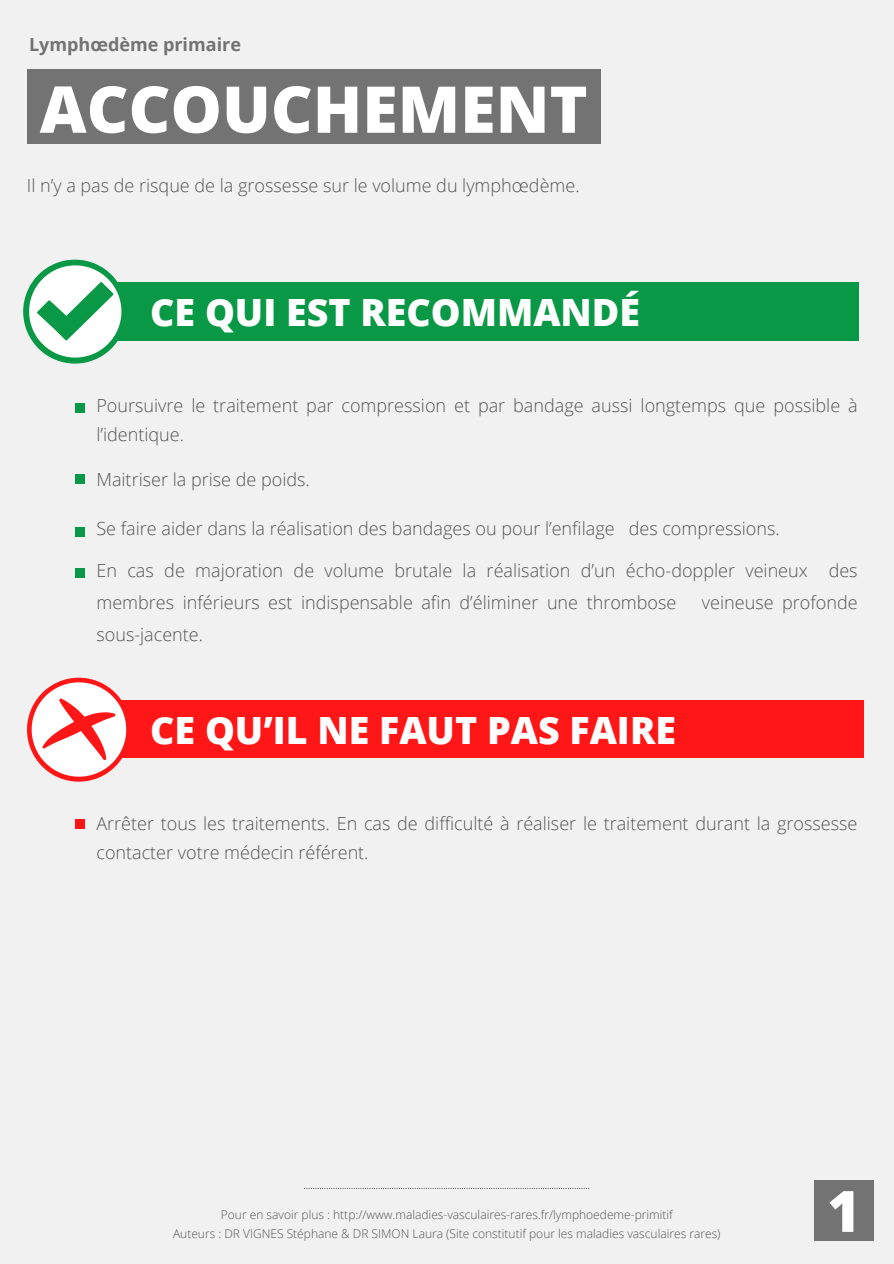
<style>
.page{position:relative;width:894px;height:1264px;background:#fff}
.page>*{position:absolute;margin:0;border:0;box-sizing:border-box;transform-origin:0 0}
.t1{font:800 64.5px "Open Sans";color:#fff}
.t2{font:800 57px "Open Sans";color:#fff}
.t3{font:800 37.5px "Open Sans";color:#fff}
.t4{font:300 18px/28.3px "Open Sans";color:#545454}
.t5{font:700 18px "Open Sans";color:#737373}
.t6{font:300 12px "Open Sans";color:#545454}
</style>
<div class="page">
<div style="left:0;top:0;width:893px;height:1263px;background:#f1f1f1"></div>
<div style="left:27px;top:69px;width:573px;height:75px;background:#737373"></div>
<div style="left:75px;top:403px;width:9px;height:9px;background:#099946"></div>
<div style="left:75px;top:475px;width:9px;height:9px;background:#099946"></div>
<div style="left:75px;top:527px;width:9px;height:9px;background:#099946"></div>
<div style="left:75px;top:568px;width:9px;height:9px;background:#099946"></div>
<div style="left:75px;top:819px;width:9px;height:9px;background:#ff1616"></div>
<div style="left:89px;top:282px;width:769px;height:58px;background:#099946"></div>
<svg style="left:23px;top:260px;width:104px;height:103px"></svg>
<div style="left:94px;top:700px;width:769px;height:58px;background:#ff1616"></div>
<svg style="left:27px;top:677px;width:100px;height:104px"></svg>
<div style="left:813px;top:1180px;width:60px;height:60px;background:#737373"></div>
<p class="t5" style="left:29px;top:32px;width:213px">Lymphœdème primaire</p>
<p class="t1" style="left:40px;top:64px;width:549px">ACCOUCHEMENT</p>
<p class="t4" style="left:27px;top:171px;width:554px">Il n’y a pas de risque de la grossesse sur le volume du lymphœdème.</p>
<p class="t3" style="left:150px;top:286px;width:491px">CE QUI EST RECOMMANDÉ</p>
<p class="t4" style="left:96px;top:391px;width:762px">Poursuivre le traitement par compression et par bandage aussi longtemps que possible à l’identique.</p>
<p class="t4" style="left:96px;top:465px;width:215px">Maitriser la prise de poids.</p>
<p class="t4" style="left:96px;top:514px;width:684px">Se faire aider dans la réalisation des bandages ou pour l’enfilage des compressions.</p>
<p class="t4" style="left:96px;top:554px;width:762px;line-height:32.1px">En cas de majoration de volume brutale la réalisation d’un écho-doppler veineux des membres inférieurs est indispensable afin d’éliminer une thrombose</p>
<p class="t4" style="left:701px;top:588px;width:157px">veineuse profonde</p>
<p class="t4" style="left:96px;top:620px;width:108px">sous-jacente.</p>
<p class="t3" style="left:150px;top:704px;width:527px">CE QU’IL NE FAUT PAS FAIRE</p>
<p class="t4" style="left:96px;top:808px;width:762px;line-height:29.2px">Arrêter tous les traitements. En cas de difficulté à réaliser le traitement durant la grossesse contacter votre médecin référent.</p>
<p class="t6" style="left:221px;top:1206px;width:453px">Pour en savoir plus : http://www.maladies-vasculaires-rares.fr/lymphoedeme-primitif</p>
<p class="t6" style="left:173px;top:1225px;width:549px">Auteurs : DR VIGNES Stéphane &amp; DR SIMON Laura (Site constitutif pour les maladies vasculaires rares)</p>
<p class="t2" style="left:826px;top:1170px;width:35px">1</p>
</div>
